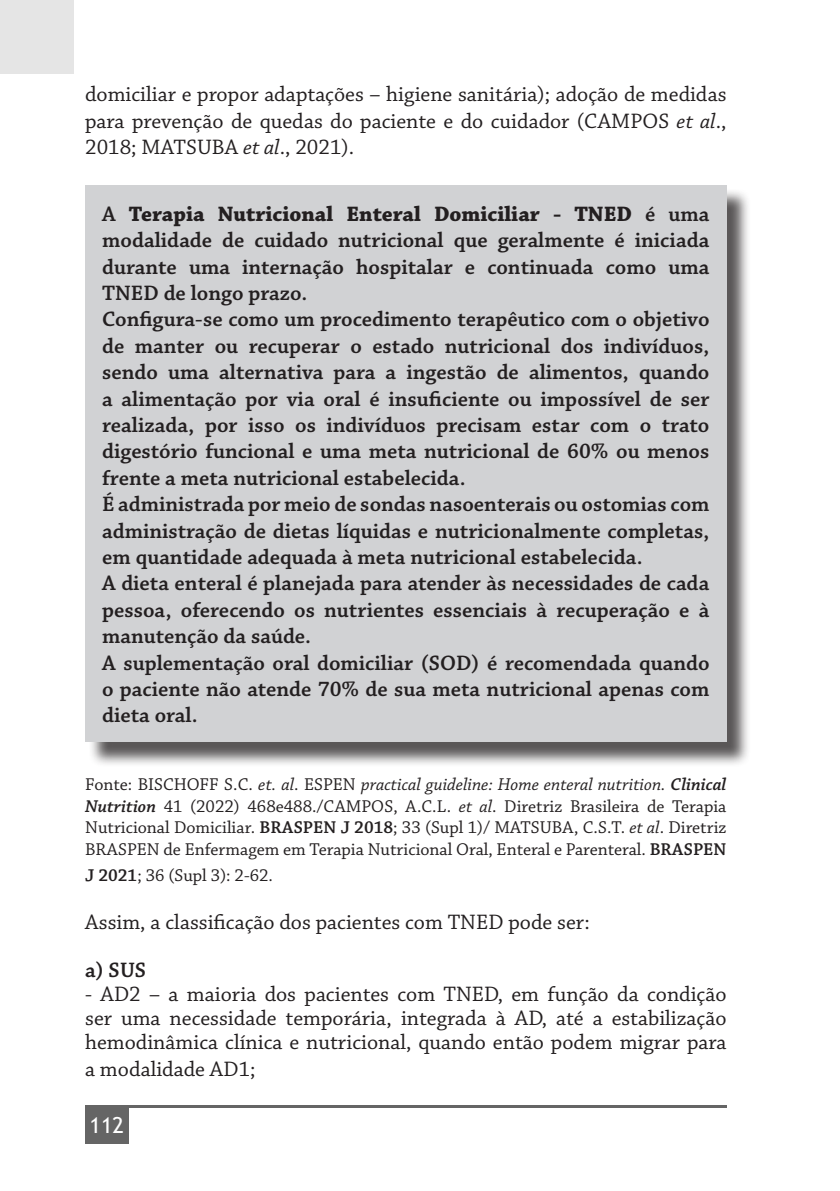
<style>
.page{position:relative;width:840px;height:1191px;background:#fff}
.page>*{position:absolute;margin:0;border:0;box-sizing:border-box;transform-origin:0 0}
.Corpo_de_texto{font:600 22px/26.4px "Chaparral Pro";color:#231f20;text-align:justify}
.Corpo_de_texto-2{font:22px/26.4px "Chaparral Pro";color:#231f20;text-align:justify}
.t1{font:22px "Trebuchet MS";color:#fff}
.Corpo_de_texto-3{font:18px/21.6px "Chaparral Pro";color:#231f20;text-align:justify}
.s1{font-style:italic}
.s2{font-weight:700}
.s3{font-weight:600;font-style:italic}
.s4{font-weight:600}
</style>
<div class="page">
<div style="left:85px;top:1107px;width:43px;height:36px;background:#656565"></div>
<img style="left:85px;top:1106px;width:641px;height:1px">
<div style="left:88px;top:188px;width:662px;height:579px;background:#231f20;opacity:.75"></div>
<div style="left:85px;top:185px;width:641px;height:557px;background:#d1d2d4"></div>
<p class="Corpo_de_texto-2" style="left:85px;top:82px;width:642px">domiciliar e propor adaptações – higiene sanitária); adoção de medidas para prevenção de quedas do paciente e do cuidador (CAMPOS <span class="s1">et al</span>., 2018; MATSUBA <span class="s1">et al</span>., 2021).</p>
<p class="Corpo_de_texto" style="left:102px;top:201px;width:608px">A <span class="s2">Terapia Nutricional Enteral Domiciliar - TNED</span> é uma modalidade de cuidado nutricional que geralmente é iniciada durante uma internação hospitalar e continuada como uma TNED de longo prazo.</p>
<p class="Corpo_de_texto" style="left:102px;top:307px;width:608px">Configura-se como um procedimento terapêutico com o objetivo de manter ou recuperar o estado nutricional dos indivíduos, sendo uma alternativa para a ingestão de alimentos, quando a alimentação por via oral é insuficiente ou impossível de ser realizada, por isso os indivíduos precisam estar com o trato digestório funcional e uma meta nutricional de 60% ou menos frente a meta nutricional estabelecida.</p>
<p class="Corpo_de_texto" style="left:102px;top:492px;width:608px">É administrada por meio de sondas nasoenterais ou ostomias com administração de dietas líquidas e nutricionalmente completas, em quantidade adequada à meta nutricional estabelecida.</p>
<p class="Corpo_de_texto" style="left:102px;top:571px;width:608px">A dieta enteral é planejada para atender às necessidades de cada pessoa, oferecendo os nutrientes essenciais à recuperação e à manutenção da saúde.</p>
<p class="Corpo_de_texto" style="left:102px;top:650px;width:608px">A suplementação oral domiciliar (SOD) é recomendada quando o paciente não atende 70% de sua meta nutricional apenas com dieta oral.</p>
<p class="Corpo_de_texto-3" style="left:85px;top:774px;width:642px">Fonte: BISCHOFF S.C. <span class="s1">et. al</span>. ESPEN <span class="s1">practical guideline: Home enteral nutrition.</span> <span class="s3">Clinical Nutrition</span> 41 (2022) 468e488./CAMPOS, A.C.L. <span class="s1">et al</span>. Diretriz Brasileira de Terapia Nutricional Domiciliar. <span class="s4">BRASPEN J 2018</span>; 33 (Supl 1)/ MATSUBA, C.S.T. <span class="s1">et al</span>. Diretriz BRASPEN de Enfermagem em Terapia Nutricional Oral, Enteral e Parenteral. <span class="s4">BRASPEN</span></p>
<p class="Corpo_de_texto-3" style="left:85px;top:865px;width:189px"><span class="s4">J 2021</span>; 36 (Supl 3): 2-62.</p>
<p class="Corpo_de_texto-2" style="left:85px;top:910px;width:506px">Assim, a classificação dos pacientes com TNED pode ser:</p>
<p class="Corpo_de_texto" style="left:85px;top:957px;width:63px">a) SUS</p>
<p class="Corpo_de_texto-2" style="left:85px;top:983px;width:642px;line-height:24px">- AD2 – a maioria dos pacientes com TNED, em função da condição ser uma necessidade temporária, integrada à AD, até a estabilização hemodinâmica clínica e nutricional, quando então podem migrar para</p>
<p class="Corpo_de_texto-2" style="left:85px;top:1056px;width:172px">a modalidade AD1;</p>
<p class="t1" style="left:89px;top:1111px;width:36px">112</p>
</div>
